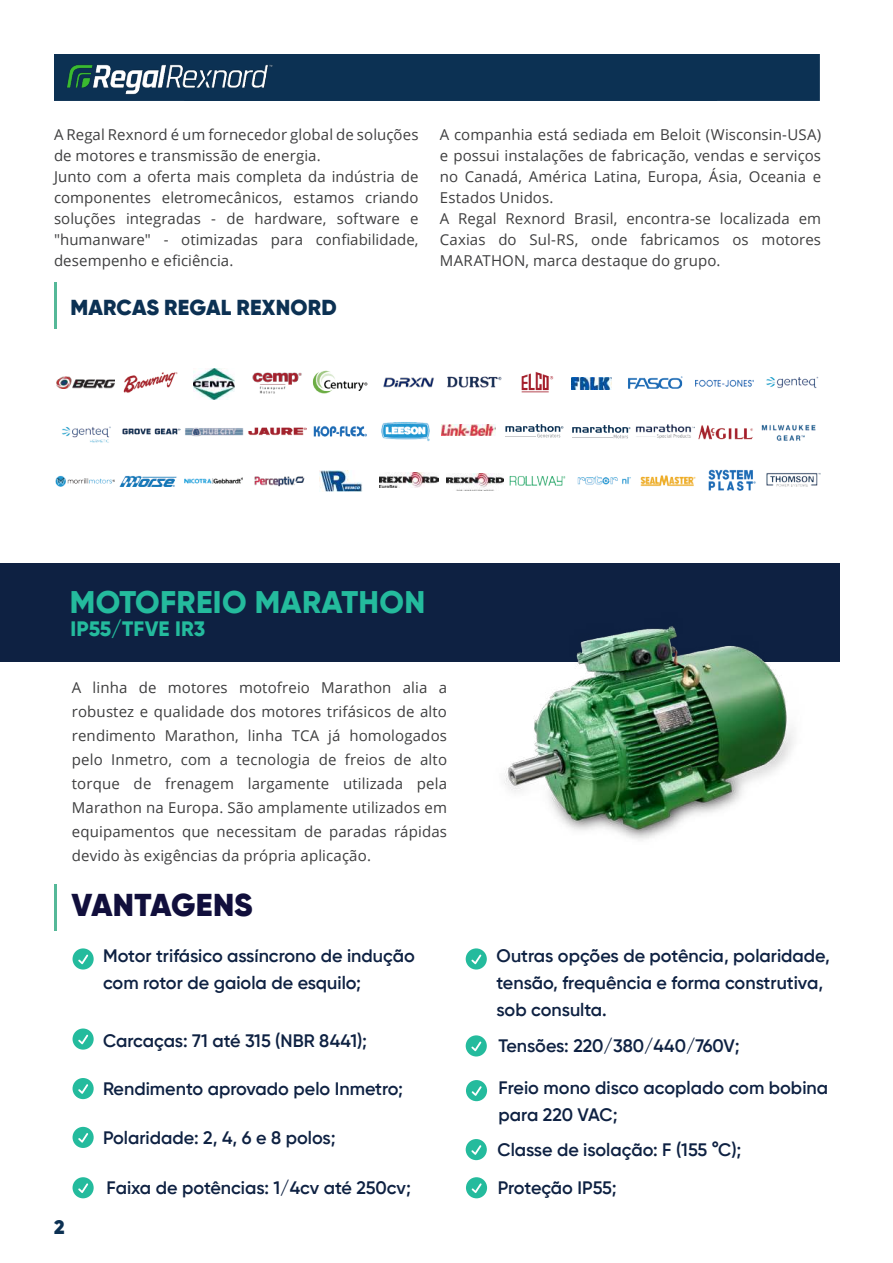
<style>
.page{position:relative;width:893px;height:1263px;background:#fff}
.page>*{position:absolute;margin:0;border:0;box-sizing:border-box;transform-origin:0 0}
.t1{font:900 31.5px "Gilroy";letter-spacing:.005em;color:#110f3c}
.t2{font:800 31.2px "Gilroy";letter-spacing:.01em;color:#24bb9d}
.t3{font:900 21.6px "Gilroy";letter-spacing:.01em;color:#0c3153}
.t4{font:800 20.85px "Gilroy";letter-spacing:.01em;color:#24bb9d}
.t5{font:900 19.5px "Gilroy";color:#0c3153}
.t6{font:600 18px/27px "Gilroy";color:#0e2142}
.t7{font:15px/21px "Open Sans";letter-spacing:.005em;color:#3e3e3f}
</style>
<div class="page">
<div style="left:0;top:563px;width:840px;height:99px;background:#0e2142"></div>
<hr style="left:54px;top:884px;width:2px;height:47px;background:#55b898">
<svg style="left:73px;top:948px;width:21px;height:21px"></svg>
<svg style="left:466px;top:1177px;width:21px;height:21px"></svg>
<svg style="left:466px;top:1139px;width:21px;height:21px"></svg>
<svg style="left:466px;top:1035px;width:21px;height:21px"></svg>
<svg style="left:466px;top:1080px;width:21px;height:21px"></svg>
<svg style="left:73px;top:1028px;width:21px;height:22px"></svg>
<svg style="left:73px;top:1078px;width:21px;height:21px"></svg>
<svg style="left:73px;top:1127px;width:21px;height:21px"></svg>
<svg style="left:73px;top:1177px;width:21px;height:21px"></svg>
<img style="left:504px;top:626px;width:290px;height:214px">
<svg style="left:466px;top:948px;width:21px;height:21px"></svg>
<div style="left:54px;top:54px;width:766px;height:47px;background:#0c3153"></div>
<img style="left:66px;top:61px;width:207px;height:37px">
<img style="left:123px;top:372px;width:55px;height:21px">
<img style="left:312px;top:370px;width:56px;height:24px">
<img style="left:447px;top:376px;width:55px;height:12px">
<img style="left:521px;top:372px;width:33px;height:21px">
<img style="left:628px;top:376px;width:55px;height:13px">
<img style="left:695px;top:379px;width:59px;height:8px">
<img style="left:766px;top:376px;width:53px;height:13px">
<img style="left:62px;top:426px;width:49px;height:17px">
<img style="left:122px;top:428px;width:58px;height:7px">
<img style="left:252px;top:372px;width:50px;height:22px">
<img style="left:185px;top:427px;width:58px;height:10px">
<img style="left:248px;top:427px;width:58px;height:9px">
<img style="left:313px;top:426px;width:54px;height:11px">
<img style="left:381px;top:422px;width:49px;height:20px">
<img style="left:636px;top:424px;width:58px;height:15px">
<img style="left:766px;top:473px;width:55px;height:14px">
<img style="left:698px;top:425px;width:55px;height:15px">
<img style="left:761px;top:424px;width:55px;height:17px">
<img style="left:56px;top:475px;width:58px;height:12px">
<img style="left:119px;top:475px;width:58px;height:12px">
<img style="left:185px;top:477px;width:57px;height:7px">
<img style="left:509px;top:476px;width:57px;height:10px">
<img style="left:577px;top:475px;width:54px;height:10px">
<img style="left:640px;top:475px;width:56px;height:12px">
<img style="left:708px;top:469px;width:48px;height:22px">
<svg style="left:572px;top:425px;width:58px;height:13px"></svg>
<hr style="left:572px;top:437px;width:40px;height:1px;background:#c8c9cb">
<svg style="left:505px;top:424px;width:58px;height:13px"></svg>
<hr style="left:54px;top:282px;width:2px;height:47px;background:#55b898">
<img style="left:193px;top:368px;width:42px;height:31px">
<img style="left:57px;top:377px;width:58px;height:12px">
<img style="left:383px;top:377px;width:51px;height:11px">
<img style="left:572px;top:378px;width:39px;height:12px">
<img style="left:441px;top:425px;width:54px;height:10px">
<img style="left:254px;top:476px;width:51px;height:11px">
<img style="left:320px;top:471px;width:42px;height:21px">
<img style="left:379px;top:473px;width:60px;height:15px">
<img style="left:446px;top:473px;width:57px;height:18px">
<p class="t7" style="left:54px;top:124px;width:366px">A Regal Rexnord é um fornecedor global de soluções de motores e transmissão de energia.<br>Junto com a oferta mais completa da indústria de componentes eletromecânicos, estamos criando soluções integradas - de hardware, software e "humanware" - otimizadas para confiabilidade, desempenho e eficiência.</p>
<p class="t7" style="left:440px;top:124px;width:383px">A companhia está sediada em Beloit (Wisconsin-USA) e possui instalações de fabricação, vendas e serviços no Canadá, América Latina, Europa, Ásia, Oceania e Estados Unidos.<br>A Regal Rexnord Brasil, encontra-se localizada em Caxias do Sul-RS, onde fabricamos os motores MARATHON, marca destaque do grupo.</p>
<h3 class="t3" style="left:70px;top:293px;width:268px">MARCAS REGAL REXNORD</h3>
<h2 class="t2" style="left:70px;top:582px;width:357px">MOTOFREIO MARATHON</h2>
<h3 class="t4" style="left:70px;top:615px;width:136px">IP55/TFVE IR3</h3>
<p class="t7" style="left:72px;top:675px;width:377px;line-height:24px;text-align:justify">A linha de motores motofreio Marathon alia a robustez e qualidade dos motores trifásicos de alto rendimento Marathon, linha TCA já homologados pelo Inmetro, com a tecnologia de freios de alto torque de frenagem largamente utilizada pela Marathon na Europa. São amplamente utilizados em equipamentos que necessitam de paradas rápidas devido às exigências da própria aplicação.</p>
<h1 class="t1" style="left:71px;top:885px;width:183px">VANTAGENS</h1>
<p class="t6" style="left:103px;top:942px;width:313px">Motor trifásico assíncrono de indução com rotor de gaiola de esquilo;</p>
<h3 class="t5" style="left:54px;top:1214px;width:12px">2</h3>
<p class="t6" style="left:103px;top:1027px;width:266px">Carcaças: 71 até 315 (NBR 8441);</p>
<p class="t6" style="left:103px;top:1075px;width:301px">Rendimento aprovado pelo Inmetro;</p>
<p class="t6" style="left:103px;top:1124px;width:234px">Polaridade: 2, 4, 6 e 8 polos;</p>
<p class="t6" style="left:106px;top:1174px;width:306px">Faixa de potências: 1/4cv até 250cv;</p>
<p class="t6" style="left:497px;top:942px;width:335px">Outras opções de potência, polaridade, tensão, frequência e forma construtiva, sob consulta.</p>
<p class="t6" style="left:498px;top:1032px;width:243px">Tensões: 220/380/440/760V;</p>
<p class="t6" style="left:499px;top:1074px;width:331px">Freio mono disco acoplado com bobina para 220 VAC;</p>
<p class="t6" style="left:498px;top:1136px;width:245px">Classe de isolação: F (155 °C);</p>
<p class="t6" style="left:498px;top:1174px;width:120px">Proteção IP55;</p>
</div>
